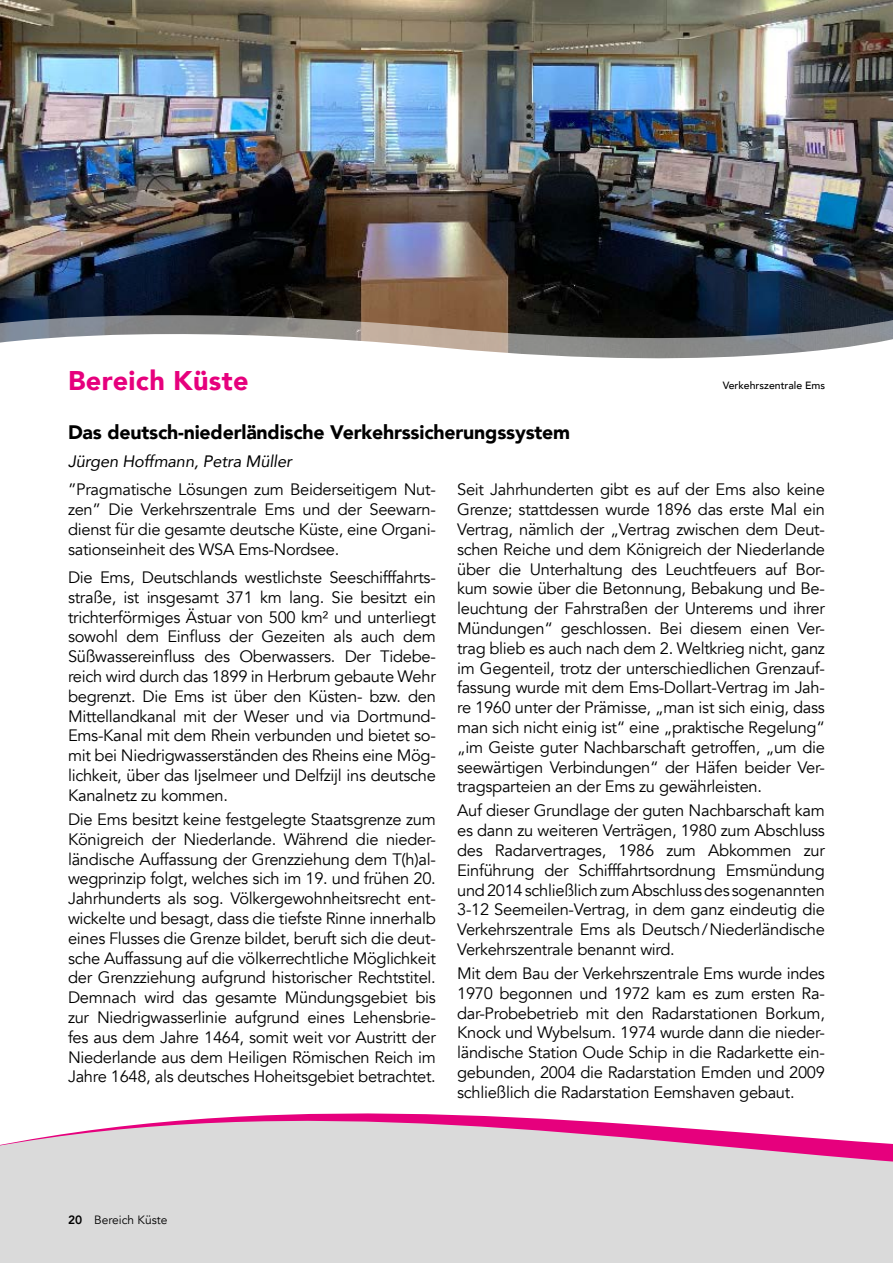
<style>
.page{position:relative;width:893px;height:1263px;background:#fff}
.page>*{position:absolute;margin:0;border:0;box-sizing:border-box;transform-origin:0 0}
.t1{font:900 27px "Avenir";letter-spacing:.015em;color:#e6007d}
.t2{font:900 19.5px "Avenir";letter-spacing:-.01em;color:#000}
.t3{font:16.5px/19.8px "Avenir";letter-spacing:-.02em;color:#000;text-align:justify}
.t4{font:italic 16.5px "Avenir";letter-spacing:-.01em;color:#000}
.t5{font:12px "Avenir";color:#000}
.t6{font:500 10.5px "Avenir";color:#000}
.s1{font-weight:800}
</style>
<div class="page">
<svg style="left:0;top:1113px;width:893px;height:150px;background:#ddced6"></svg>
<img style="left:0;top:340px;width:889px;height:19px">
<img style="left:0;top:0;width:893px;height:340px">
<h1 class="t1" style="left:68px;top:357px;width:182px">Bereich Küste</h1>
<p class="t2" style="left:68px;top:415px;width:504px">Das deutsch-niederländische Verkehrssicherungssystem</p>
<p class="t4" style="left:68px;top:451px;width:225px">Jürgen Hoffmann, Petra Müller</p>
<p class="t3" style="left:68px;top:480px;width:369px">”Pragmatische Lösungen zum Beiderseitigem Nut&shy;zen” Die Verkehrszentrale Ems und der Seewarn&shy;dienst fü r die gesamte deutsche Küste, eine Organi&shy;sationseinheit des WSA Ems-Nordsee.</p>
<p class="t3" style="left:68px;top:568px;width:369px">Die Ems, Deutschlands westlichste Seeschifffahrts&shy;straße, ist insgesamt 371 km lang. Sie besitzt ein trichterförmiges Ästuar von 500 km² und unterliegt sowohl dem Einfluss der Gezeiten als auch dem Sü ßwassereinfluss des Oberwassers. Der Tidebe&shy;reich wird durch das 1899 in Herbrum gebaute Wehr begrenzt. Die Ems ist ü ber den Küsten- bzw. den Mittellandkanal mit der Weser und via Dortmund-Ems-Kanal mit dem Rhein verbunden und bietet so&shy;mit bei Niedrigwasserständen des Rheins eine Mög&shy;lichkeit, ü ber das Ijselmeer und Delfzijl ins deutsche Kanalnetz zu kommen.</p>
<p class="t3" style="left:68px;top:810px;width:369px">Die Ems besitzt keine festgelegte Staatsgrenze zum Königreich der Niederlande. Während die nieder&shy;ländische Auffassung der Grenzziehung dem T(h)al&shy;wegprinzip folgt, welches sich im 19. und frü hen 20.<br>Jahrhunderts als sog. Völkergewohnheitsrecht ent&shy;wickelte und besagt, dass die tiefste Rinne innerhalb eines Flusses die Grenze bildet, beruft sich die deut&shy;sche Auffassung auf die völkerrechtliche Möglichkeit der Grenzziehung aufgrund historischer Rechtstitel.<br>Demnach wird das gesamte Mündungsgebiet bis zur Niedrigwasserlinie aufgrund eines Lehensbrie&shy;fes aus dem Jahre 1464, somit weit vor Austritt der Niederlande aus dem Heiligen Römischen Reich im Jahre 1648, als deutsches Hoheitsgebiet betrachtet.</p>
<p class="t6" style="left:723px;top:377px;width:104px">Verkehrszentrale Ems</p>
<p class="t3" style="left:457px;top:480px;width:369px">Seit Jahrhunderten gibt es auf der Ems also keine Grenze; stattdessen wurde 1896 das erste Mal ein Vertrag, nämlich der „Vertrag zwischen dem Deut&shy;schen Reiche und dem Königreich der Niederlande ü ber die Unterhaltung des Leuchtfeuers auf Bor&shy;kum sowie über die Betonnung, Bebakung und Be&shy;leuchtung der Fahrstraßen der Unterems und ihrer Mündungen“ geschlossen. Bei diesem einen Ver&shy;trag blieb es auch nach dem 2. Weltkrieg nicht, ganz im Gegenteil, trotz der unterschiedlichen Grenzauf&shy;fassung wurde mit dem Ems-Dollart-Vertrag im Jah&shy;re 1960 unter der Prämisse, „man ist sich einig, dass man sich nicht einig ist“ eine „praktische Regelung“ „im Geiste guter Nachbarschaft getroffen, „um die seewärtigen Verbindungen“ der Häfen beider Ver&shy;tragsparteien an der Ems zu gewährleisten.</p>
<p class="t3" style="left:457px;top:801px;width:369px">Auf dieser Grundlage der guten Nachbarschaft kam es dann zu weiteren Verträgen, 1980 zum Abschluss des Radarvertrages, 1986 zum Abkommen zur Einführung der Schifffahrtsordnung Emsmündung und 2014 schließlich zum Abschluss des sogenannten 3-12 Seemeilen-Vertrag, in dem ganz eindeutig die Verkehrszentrale Ems als Deutsch/Niederländische Verkehrszentrale benannt wird.</p>
<p class="t3" style="left:457px;top:964px;width:369px">Mit dem Bau der Verkehrszentrale Ems wurde indes 1970 begonnen und 1972 kam es zum ersten Ra&shy;dar-Probebetrieb mit den Radarstationen Borkum, Knock und Wybelsum. 1974 wurde dann die nieder&shy;ländische Station Oude Schip in die Radarkette ein&shy;gebunden, 2004 die Radarstation Emden und 2009 schließlich die Radarstation Eemshaven gebaut.</p>
<p class="t5" style="left:68px;top:1213px;width:101px"><span class="s1">20</span> Bereich Küste</p>
</div>
